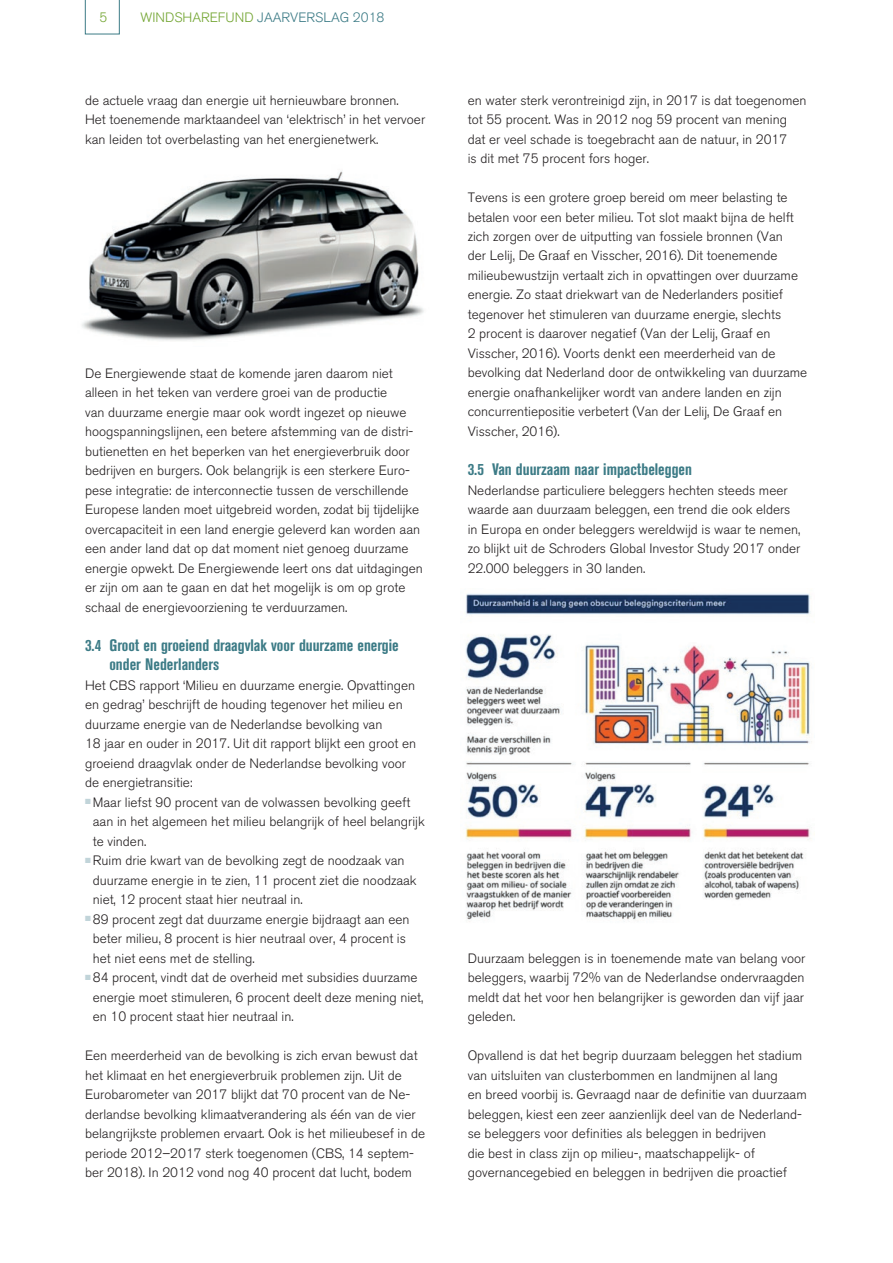
<style>
.page{position:relative;width:893px;height:1263px;background:#fff}
.page>*{position:absolute;margin:0;border:0;box-sizing:border-box;transform-origin:0 0}
.t1{font:700 condensed 16.5px/19.5px "Akzidenz Grotesk BE";color:#3c7b86}
.t2{font:300 13.5px/19.5px "Akzidenz Grotesk BE";color:#231f20}
.t3{font:300 13.5px "Akzidenz Grotesk BE";color:#3c7b86}
.t4{font:300 13.5px "Akzidenz Grotesk BE";color:#73a532}
.s1{color:#73a532}
</style>
<div class="page">
<svg style="left:85px;top:0;width:35px;height:34px"></svg>
<img style="left:82px;top:171px;width:342px;height:170px">
<img style="left:465px;top:593px;width:347px;height:329px">
<p class="t4" style="left:99px;top:10px;width:9px">5</p>
<p class="t3" style="left:141px;top:10px;width:245px"><span class="s1">WINDSHAREFUND</span> JAARVERSLAG 2018</p>
<p class="t2" style="left:85px;top:90px;width:342px">de actuele vraag dan energie uit hernieuwbare bronnen.<br>Het toenemende marktaandeel van ‘elektrisch’ in het vervoer kan leiden tot overbelasting van het energienetwerk.</p>
<p class="t2" style="left:85px;top:363px;width:339px">De Energiewende staat de komende jaren daarom niet alleen in het teken van verdere groei van de productie<br>van duurzame energie maar ook wordt ingezet op nieuwe hoogspanningslijnen, een betere afstemming van de distri&shy;butienetten en het beperken van het energieverbruik door bedrijven en burgers. Ook belangrijk is een sterkere Euro&shy;pese integratie: de interconnectie tussen de verschillende Europese landen moet uitgebreid worden, zodat bij tijdelijke overcapaciteit in een land energie geleverd kan worden aan een ander land dat op dat moment niet genoeg duurzame energie opwekt. De Energiewende leert ons dat uitdagingen er zijn om aan te gaan en dat het mogelijk is om op grote schaal de energievoorziening te verduurzamen.</p>
<p class="t1" style="left:109px;top:635px;width:291px;text-indent:-24px">3.4 Groot en groeiend draagvlak voor duurzame energie onder Nederlanders</p>
<p class="t2" style="left:85px;top:675px;width:333px">Het CBS rapport ‘Milieu en duurzame energie. Opvattingen en gedrag’ beschrijft de houding tegenover het milieu en duurzame energie van de Nederlandse bevolking van<br>18 jaar en ouder in 2017. Uit dit rapport blijkt een groot en groeiend draagvlak onder de Nederlandse bevolking voor de energietransitie:</p>
<p class="t2" style="left:93px;top:792px;width:333px;text-indent:-8px"><sup>■</sup> Maar liefst 90 procent van de volwassen bevolking geeft aan in het algemeen het milieu belangrijk of heel belangrijk te vinden.</p>
<p class="t2" style="left:93px;top:851px;width:325px;text-indent:-8px"><sup>■</sup> Ruim drie kwart van de bevolking zegt de noodzaak van duurzame energie in te zien, 11 procent ziet die noodzaak niet, 12 procent staat hier neutraal in.</p>
<p class="t2" style="left:93px;top:909px;width:318px;text-indent:-8px"><sup>■</sup> 89 procent zegt dat duurzame energie bijdraagt aan een beter milieu, 8 procent is hier neutraal over, 4 procent is het niet eens met de stelling.</p>
<p class="t2" style="left:93px;top:968px;width:332px;text-indent:-8px"><sup>■</sup> 84 procent, vindt dat de overheid met subsidies duurzame energie moet stimuleren, 6 procent deelt deze mening niet, en 10 procent staat hier neutraal in.</p>
<p class="t2" style="left:85px;top:1046px;width:342px">Een meerderheid van de bevolking is zich ervan bewust dat het klimaat en het energieverbruik problemen zijn. Uit de Eurobarometer van 2017 blijkt dat 70 procent van de Ne&shy;derlandse bevolking klimaatverandering als één van de vier belangrijkste problemen ervaart. Ook is het milieubesef in de periode 2012–2017 sterk toegenomen (CBS, 14 septem&shy;ber 2018). In 2012 vond nog 40 procent dat lucht, bodem</p>
<p class="t2" style="left:468px;top:90px;width:340px">en water sterk verontreinigd zijn, in 2017 is dat toegenomen tot 55 procent. Was in 2012 nog 59 procent van mening dat er veel schade is toegebracht aan de natuur, in 2017<br>is dit met 75 procent fors hoger.</p>
<p class="t2" style="left:468px;top:188px;width:341px">Tevens is een grotere groep bereid om meer belasting te betalen voor een beter milieu. Tot slot maakt bijna de helft zich zorgen over de uitputting van fossiele bronnen (Van<br>der Lelij, De Graaf en Visscher, 2016). Dit toenemende milieubewustzijn vertaalt zich in opvattingen over duurzame energie. Zo staat driekwart van de Nederlanders positief tegenover het stimuleren van duurzame energie, slechts<br>2 procent is daarover negatief (Van der Lelij, Graaf en Visscher, 2016). Voorts denkt een meerderheid van de bevolking dat Nederland door de ontwikkeling van duurzame energie onafhankelijker wordt van andere landen en zijn concurrentiepositie verbetert (Van der Lelij, De Graaf en Visscher, 2016).</p>
<p class="t1" style="left:468px;top:460px;width:226px">3.5 Van duurzaam naar impactbeleggen</p>
<p class="t2" style="left:468px;top:480px;width:334px">Nederlandse particuliere beleggers hechten steeds meer waarde aan duurzaam beleggen, een trend die ook elders in Europa en onder beleggers wereldwijd is waar te nemen, zo blijkt uit de Schroders Global Investor Study 2017 onder 22.000 beleggers in 30 landen.</p>
<p class="t2" style="left:468px;top:948px;width:339px;text-align:justify">Duurzaam beleggen is in toenemende mate van belang voor beleggers, waarbij 72% van de Nederlandse ondervraagden meldt dat het voor hen belangrijker is geworden dan vijf jaar geleden.</p>
<p class="t2" style="left:468px;top:1046px;width:341px">Opvallend is dat het begrip duurzaam beleggen het stadium van uitsluiten van clusterbommen en landmijnen al lang<br>en breed voorbij is. Gevraagd naar de definitie van duurzaam beleggen, kiest een zeer aanzienlijk deel van de Nederland&shy;se beleggers voor definities als beleggen in bedrijven<br>die best in class zijn op milieu-, maatschappelijk- of governancegebied en beleggen in bedrijven die proactief</p>
</div>
